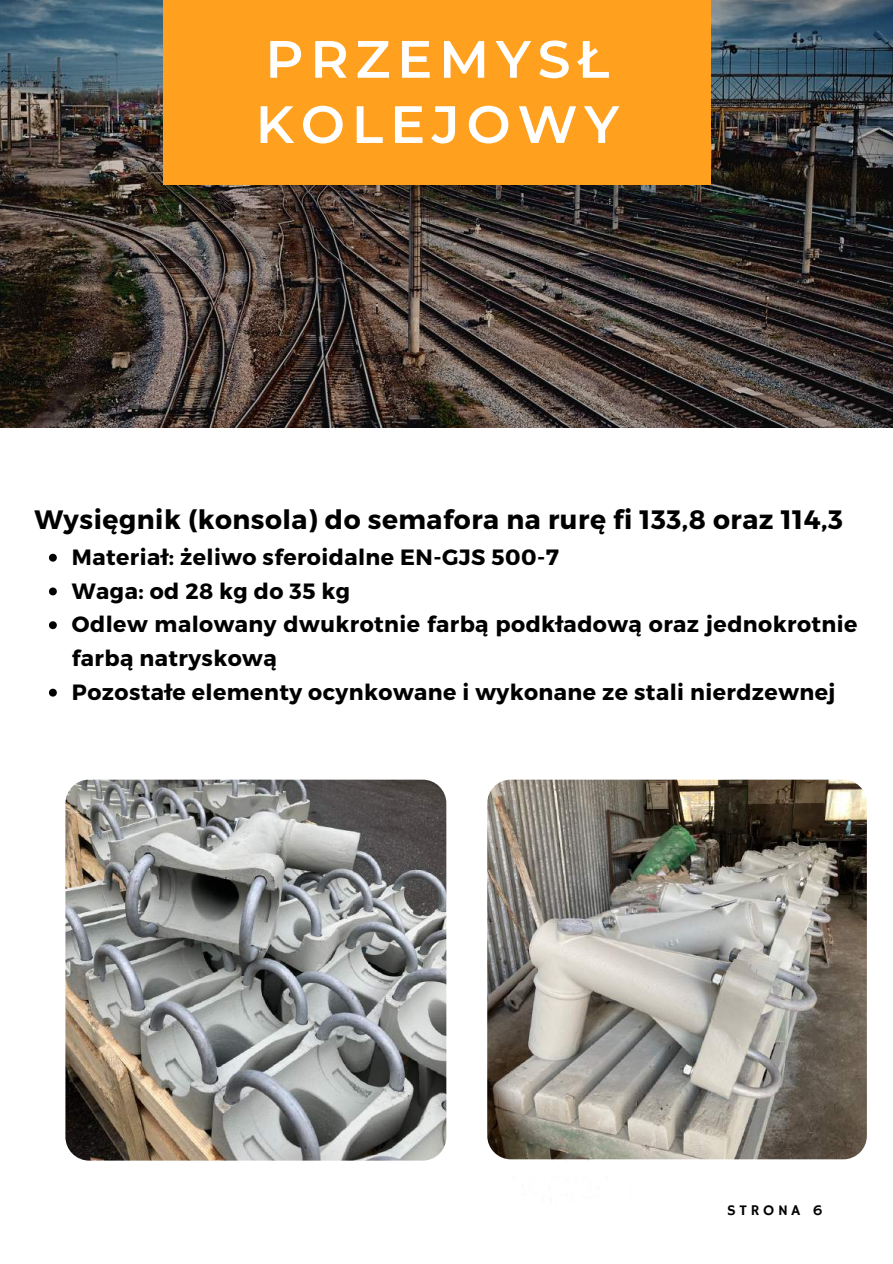
<style>
.page{position:relative;width:893px;height:1264px;background:#fff}
.page>*{position:absolute;margin:0;border:0;box-sizing:border-box;transform-origin:0 0}
.t1{font:600 52.5px/65.2px "Montserrat";letter-spacing:.13em;color:#fff}
.t2{font:700 26.55px "Montserrat";letter-spacing:.02em;color:#000}
.t3{font:700 22.05px/33.8px "Montserrat";letter-spacing:.02em;color:#000}
.t4{font:14.85px "Hammersmith One";letter-spacing:.25em;color:#000}
</style>
<div class="page">
<img style="left:0;top:0;width:892px;height:427px">
<img style="left:512px;top:1159px;width:120px;height:20px">
<div style="left:163px;top:0;width:547px;height:185px;background:#ffa11f"></div>
<img style="left:487px;top:779px;width:379px;height:380px;border-radius:24px">
<img style="left:65px;top:779px;width:381px;height:381px;border-radius:24px">
<svg style="left:49px;top:554px;width:8px;height:7px"></svg>
<svg style="left:49px;top:587px;width:8px;height:8px"></svg>
<svg style="left:49px;top:621px;width:8px;height:8px"></svg>
<svg style="left:49px;top:688px;width:8px;height:8px"></svg>
<h1 class="t1" style="left:256px;top:26px;width:365px">PRZEMYSŁ<br>KOLEJOWY</h1>
<p class="t2" style="left:34px;top:502px;width:810px">Wysięgnik (konsola) do semafora na rurę fi 133,8 oraz 114,3</p>
<p class="t3" style="left:72px;top:539px;width:787px">Materiał: żeliwo sferoidalne EN-GJS 500-7<br>Waga: od 28 kg do 35 kg<br>Odlew malowany dwukrotnie farbą podkładową oraz jednokrotnie farbą natryskową<br>Pozostałe elementy ocynkowane i wykonane ze stali nierdzewnej</p>
<p class="t4" style="left:727px;top:1201px;width:97px">STRONA 6</p>
</div>
